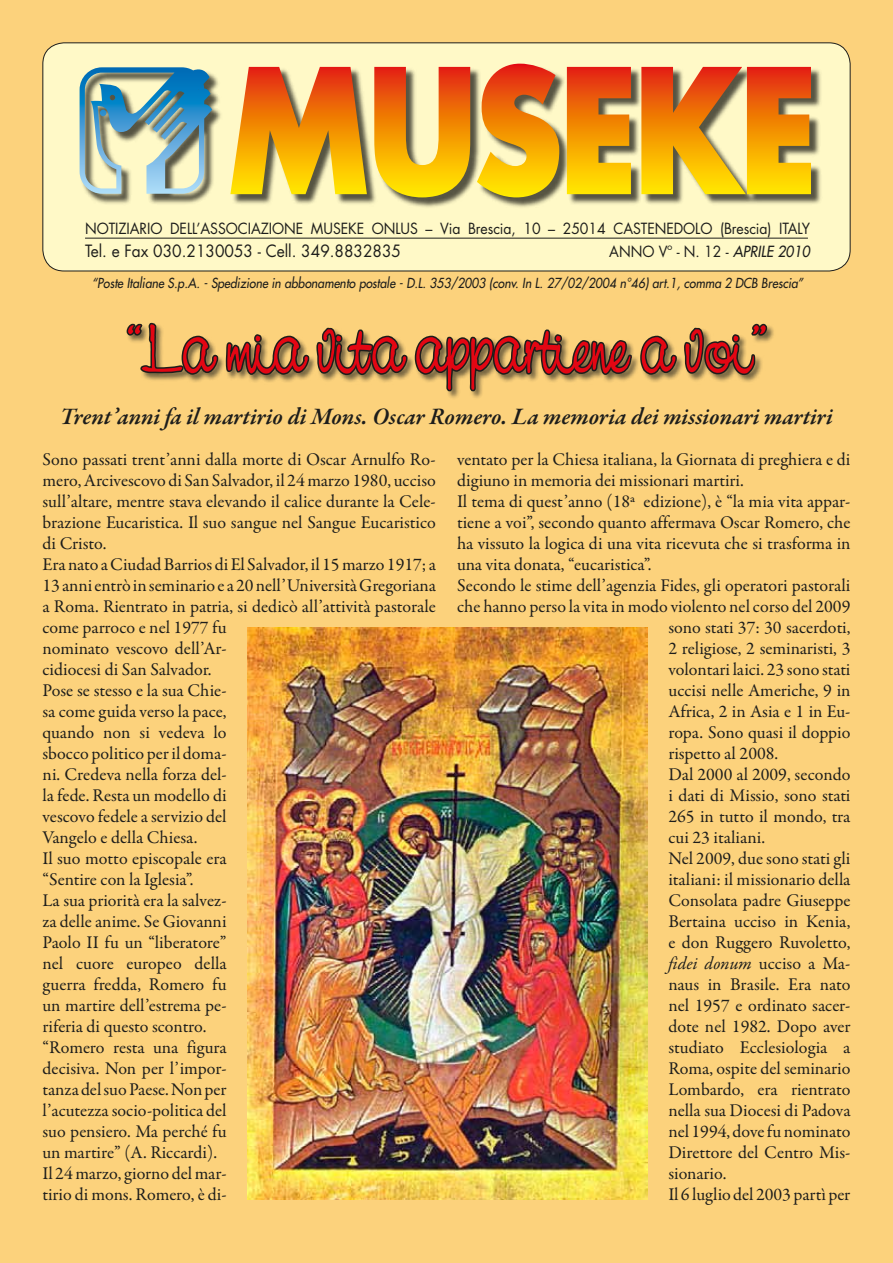
<style>
.page{position:relative;width:893px;height:1263px;background:#fcd27c}
.page>*{position:absolute;margin:0;border:0;box-sizing:border-box;transform-origin:0 0}
.t1{font:69px "Nevison Cas D";color:#e30613}
.t2{font:italic 600 24px "Garamond Premr Pro";color:#1d1d1b}
.t3{font:18px/21px "Garamond Premr Pro";color:#1d1d1b}
.t4{font:italic 18px "Garamond Premr Pro";color:#1d1d1b}
.t5{font:16.5px "Futura Std";color:#1d1d1b;scale:.93 1}
.t6{font:15px "Futura Std";letter-spacing:-.005em;color:#1d1d1b;scale:.94 1}
.t7{font:italic 500 13.5px "Futura Std";color:#1d1d1b;scale:.9 1}
.s1{font-weight:500;font-style:italic}
.s2{font-style:normal}
</style>
<div class="page">
<div style="left:43px;top:43px;width:807px;height:228px;background:#fff9c7;border-radius:21px"></div>
<img style="left:769px;top:69px;width:52px;height:135px">
<svg style="left:249px;top:64px;width:562px;height:133px"></svg>
<img style="left:248px;top:628px;width:399px;height:571px">
<hr style="left:85px;top:238px;width:723px;height:1px;background:#1d1d1b">
<svg style="left:80px;top:67px;width:689px;height:331px"></svg>
<p class="t6" style="left:85px;top:218px;width:773px">NOTIZIARIO DELL’ASSOCIAZIONE MUSEKE ONLUS – Via Brescia, 10 – 25014 CASTENEDOLO (Brescia) ITALY</p>
<p class="t5" style="left:85px;top:241px;width:341px">Tel. e Fax 030.2130053 - Cell. 349.8832835</p>
<p class="t6" style="left:609px;top:242px;width:215px">ANNO Vº - N. 12 - <span class="s1">APRILE 2010</span></p>
<p class="t7" style="left:92px;top:274px;width:792px">“Poste Italiane S.p.A. - Spedizione in abbonamento postale - D.L. 353/2003 (conv. In L. 27/02/2004 n°46) art.1, comma 2 DCB Brescia”</p>
<h1 class="t1" style="left:126px;top:307px;width:642px">“La mia vita appartiene a voi”</h1>
<h2 class="t2" style="left:60px;top:401px;width:774px">Trent’anni fa il martirio di Mons. Oscar Romero. La memoria dei missionari martiri</h2>
<p class="t3" style="left:43px;top:449px;width:395px">Sono passati trent’anni dalla morte di Oscar Arnulfo Ro&shy;mero, Arcivescovo di San Salvador, il 24 marzo 1980, ucciso sull’altare, mentre stava elevando il calice durante la Cele&shy;brazione Eucaristica. Il suo sangue nel Sangue Eucaristico di Cristo.<br>Era nato a Ciudad Barrios di El Salvador, il 15 marzo 1917; a<br>13 anni entrò in seminario e a 20 nell’Università Gregoriana a Roma. Rientrato in patria, si dedicò all’attività pastorale come parroco e nel 1977 fu<br>nominato vescovo dell’Ar-<br>cidiocesi di San Salvador.<br>Pose se stesso e la sua Chie-<br>sa come guida verso la pace,<br>quando non si vedeva lo<br>sbocco politico per il doma-<br>ni. Credeva nella forza del-<br>la fede. Resta un modello di<br>vescovo fedele a servizio del<br>Vangelo e della Chiesa.<br>Il suo motto episcopale era<br>“Sentire con la Iglesia”.<br>La sua priorità era la salvez-<br>za delle anime. Se Giovanni<br>Paolo II fu un “liberatore”<br>nel cuore europeo della<br>guerra fredda, Romero fu<br>un martire dell’estrema pe-<br>riferia di questo scontro.<br>“Romero resta una figura<br>decisiva. Non per l’impor-<br>tanza del suo Paese. Non per<br>l’acutezza socio-politica del<br>suo pensiero. Ma perché fu<br>un martire” (A. Riccardi).<br>Il 24 marzo, giorno del mar-<br>tirio di mons. Romero, è di-</p>
<p class="t3" style="left:457px;top:449px;width:395px">ventato per la Chiesa italiana, la Giornata di preghiera e di</p>
<p class="t3" style="left:457px;top:470px;width:288px">digiuno in memoria dei missionari martiri.</p>
<p class="t3" style="left:457px;top:491px;width:395px">Il tema di quest’anno (18ª edizione), è “la mia vita appar-</p>
<p class="t3" style="left:457px;top:512px;width:395px">tiene a voi”, secondo quanto affermava Oscar Romero, che</p>
<p class="t3" style="left:457px;top:533px;width:395px">ha vissuto la logica di una vita ricevuta che si trasforma in</p>
<p class="t3" style="left:457px;top:554px;width:196px">una vita donata, “eucaristica”.</p>
<p class="t3" style="left:457px;top:575px;width:395px">Secondo le stime dell’agenzia Fides, gli operatori pastorali</p>
<p class="t3" style="left:457px;top:596px;width:395px">che hanno perso la vita in modo violento nel corso del 2009</p>
<p class="t3" style="left:668px;top:617px;width:184px">sono stati 37: 30 sacerdoti,</p>
<p class="t3" style="left:668px;top:638px;width:184px">2 religiose, 2 seminaristi, 3</p>
<p class="t3" style="left:668px;top:659px;width:184px">volontari laici. 23 sono stati</p>
<p class="t3" style="left:668px;top:680px;width:184px">uccisi nelle Americhe, 9 in</p>
<p class="t3" style="left:668px;top:701px;width:184px">Africa, 2 in Asia e 1 in Eu-</p>
<p class="t3" style="left:668px;top:722px;width:184px">ropa. Sono quasi il doppio</p>
<p class="t3" style="left:668px;top:743px;width:111px">rispetto al 2008.</p>
<p class="t3" style="left:668px;top:764px;width:184px">Dal 2000 al 2009, secondo</p>
<p class="t3" style="left:668px;top:785px;width:184px">i dati di Missio, sono stati</p>
<p class="t3" style="left:668px;top:806px;width:184px">265 in tutto il mondo, tra</p>
<p class="t3" style="left:668px;top:827px;width:98px">cui 23 italiani.</p>
<p class="t3" style="left:668px;top:849px;width:184px">Nel 2009, due sono stati gli</p>
<p class="t3" style="left:668px;top:870px;width:184px">italiani: il missionario della</p>
<p class="t3" style="left:668px;top:891px;width:184px">Consolata padre Giuseppe</p>
<p class="t3" style="left:668px;top:912px;width:184px">Bertaina ucciso in Kenia,</p>
<p class="t3" style="left:668px;top:933px;width:184px">e don Ruggero Ruvoletto,</p>
<p class="t4" style="left:668px;top:952px;width:184px">fidei donum <span class="s2">ucciso a Ma-</span></p>
<p class="t3" style="left:668px;top:975px;width:184px">naus in Brasile. Era nato</p>
<p class="t3" style="left:668px;top:996px;width:184px">nel 1957 e ordinato sacer-</p>
<p class="t3" style="left:668px;top:1017px;width:184px">dote nel 1982. Dopo aver</p>
<p class="t3" style="left:668px;top:1038px;width:184px">studiato Ecclesiologia a</p>
<p class="t3" style="left:668px;top:1059px;width:184px">Roma, ospite del seminario</p>
<p class="t3" style="left:668px;top:1080px;width:184px">Lombardo, era rientrato</p>
<p class="t3" style="left:668px;top:1101px;width:184px">nella sua Diocesi di Padova</p>
<p class="t3" style="left:668px;top:1122px;width:184px">nel 1994, dove fu nominato</p>
<p class="t3" style="left:668px;top:1143px;width:184px">Direttore del Centro Mis-</p>
<p class="t3" style="left:668px;top:1164px;width:60px">sionario.</p>
<p class="t3" style="left:668px;top:1185px;width:184px">Il 6 luglio del 2003 partì per</p>
</div>
